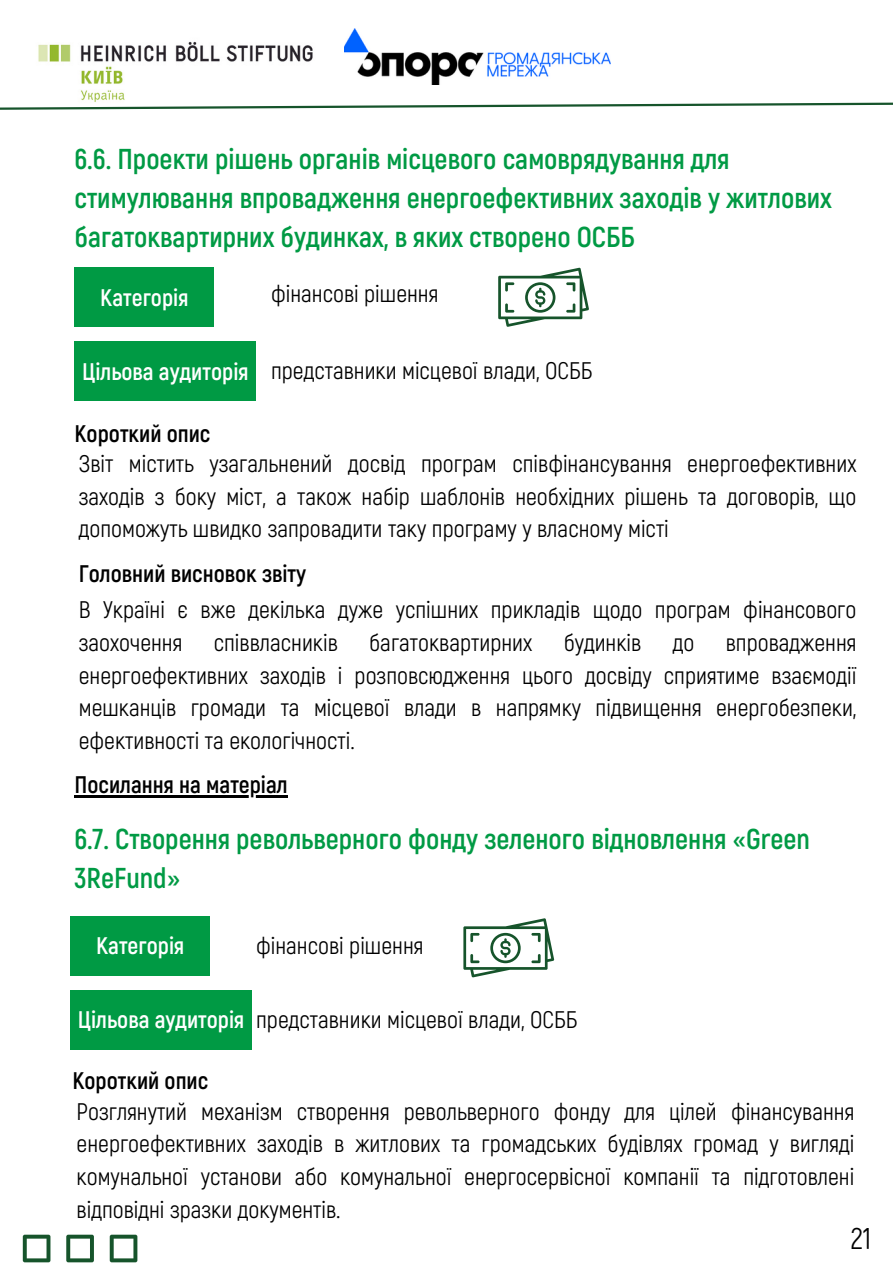
<style>
.page{position:relative;width:893px;height:1264px;background:#fff}
.page>*{position:absolute;margin:0;border:0;box-sizing:border-box;transform-origin:0 0}
.t1{font:30px "Akrobat";color:#000}
.t2{font:700 28.8px/39.3px "Akrobat";color:#009a44}
.t3{font:24px/32.5px "Akrobat";color:#000;text-align:justify}
.t4{font:700 24px "Akrobat";color:#000}
.t5{font:700 24px "Akrobat";color:#fff}
</style>
<div class="page">
<img style="left:344px;top:29px;width:266px;height:56px">
<img style="left:38px;top:41px;width:275px;height:60px">
<svg style="left:0;top:101px;width:892px;height:9px"></svg>
<div style="left:74px;top:267px;width:140px;height:60px;background:#009a44"></div>
<div style="left:74px;top:341px;width:182px;height:60px;background:#009a44"></div>
<svg style="left:498px;top:267px;width:91px;height:60px"></svg>
<div style="left:70px;top:916px;width:140px;height:59px;background:#009a44"></div>
<div style="left:70px;top:990px;width:182px;height:59px;background:#009a44"></div>
<hr style="left:74px;top:795px;width:214px;height:2px;background:#000">
<svg style="left:463px;top:918px;width:91px;height:59px"></svg>
<svg style="left:110px;top:1234px;width:27px;height:28px"></svg>
<svg style="left:66px;top:1234px;width:28px;height:28px"></svg>
<svg style="left:23px;top:1234px;width:27px;height:28px"></svg>
<p class="t2" style="left:74px;top:137px;width:758px">6.6. Проекти рішень органів місцевого самоврядування для стимулювання впровадження енергоефективних заходів у житлових багатоквартирних будинках, в яких створено ОСББ</p>
<p class="t5" style="left:100px;top:282px;width:90px">Категорія</p>
<p class="t5" style="left:82px;top:355px;width:168px">Цільова аудиторія</p>
<p class="t4" style="left:74px;top:417px;width:137px">Короткий опис</p>
<p class="t3" style="left:271px;top:276px;width:169px">фінансові рішення</p>
<p class="t3" style="left:271px;top:353px;width:323px">представники місцевої влади, ОСББ</p>
<p class="t3" style="left:79px;top:446px;width:779px">Звіт містить узагальнений досвід програм співфінансування енергоефективних заходів з боку міст, а також набір шаблонів необхідних рішень та договорів, що допоможуть швидко запровадити таку програму у власному місті</p>
<p class="t4" style="left:79px;top:558px;width:229px">Головний висновок звіту</p>
<p class="t3" style="left:79px;top:592px;width:779px">В Україні є вже декілька дуже успішних прикладів щодо програм фінансового заохочення</p>
<p class="t3" style="left:214px;top:625px;width:125px">співвласників</p>
<p class="t3" style="left:369px;top:625px;width:164px">багатоквартирних</p>
<p class="t3" style="left:563px;top:625px;width:79px">будинків</p>
<p class="t3" style="left:672px;top:625px;width:23px">до</p>
<p class="t3" style="left:79px;top:625px;width:779px;text-indent:647px">впровадження енергоефективних заходів і розповсюдження цього досвіду сприятиме взаємодії мешканців громади та місцевої влади в напрямку підвищення енергобезпеки, ефективності та екологічності.</p>
<p class="t4" style="left:74px;top:768px;width:215px">Посилання на матеріал</p>
<p class="t2" style="left:74px;top:817px;width:737px">6.7. Створення револьверного фонду зеленого відновлення «Green<br>3ReFund»</p>
<p class="t5" style="left:96px;top:930px;width:90px">Категорія</p>
<p class="t3" style="left:256px;top:928px;width:169px">фінансові рішення</p>
<p class="t5" style="left:78px;top:1004px;width:168px">Цільова аудиторія</p>
<p class="t3" style="left:256px;top:1002px;width:323px">представники місцевої влади, ОСББ</p>
<p class="t4" style="left:72px;top:1065px;width:137px">Короткий опис</p>
<p class="t3" style="left:77px;top:1093px;width:779px">Розглянутий механізм створення револьверного фонду для цілей фінансування енергоефективних заходів в житлових та громадських будівлях громад у вигляді комунальної установи або комунальної енергосервісної компанії та підготовлені відповідні зразки документів.</p>
<p class="t1" style="left:850px;top:1219px;width:22px">21</p>
</div>
